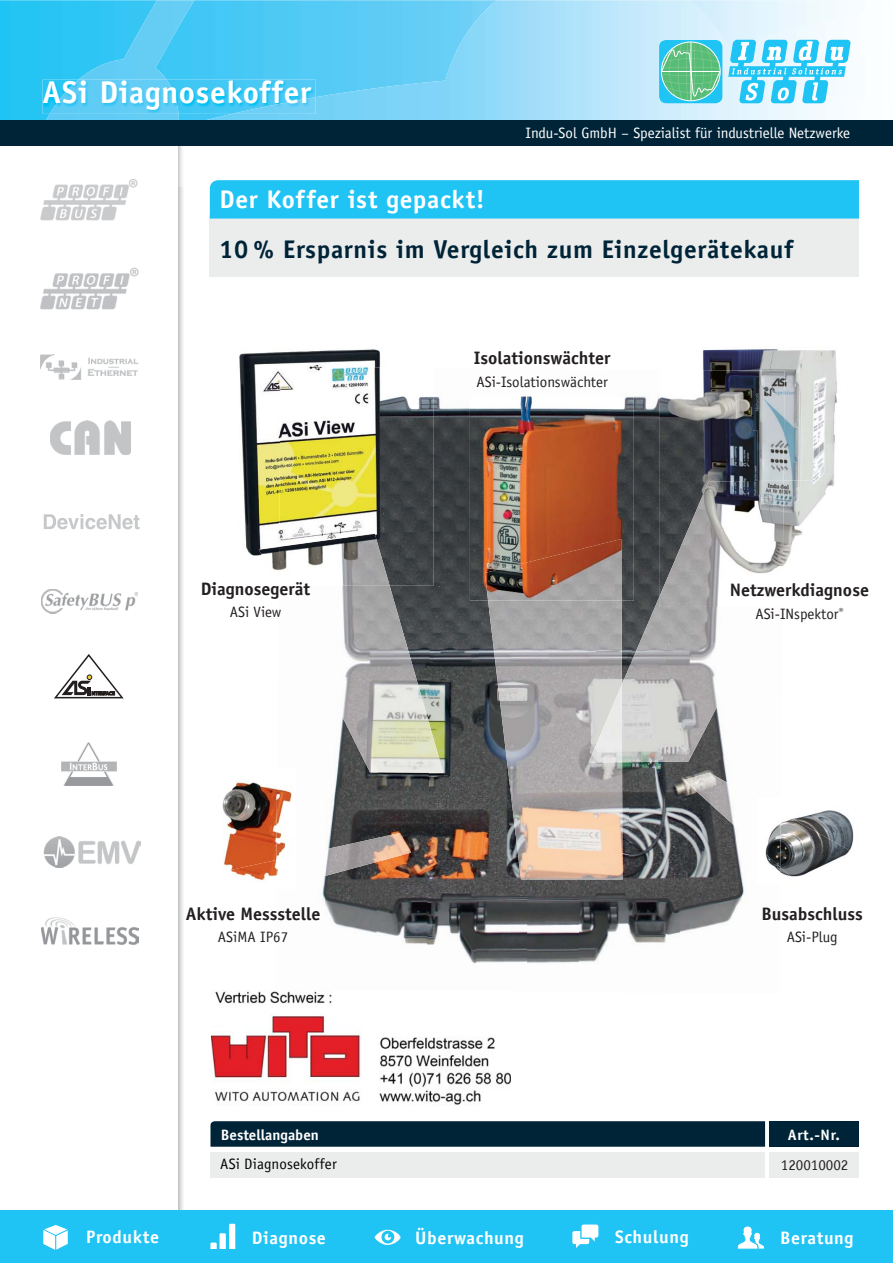
<style>
.page{position:relative;width:893px;height:1263px;background:#fff}
.page>*{position:absolute;margin:0;border:0;box-sizing:border-box;transform-origin:0 0}
.t1{font:700 31.5px "Officina Sans";letter-spacing:.02em;color:#fff}
.t2{font:700 25.5px "Officina Sans";letter-spacing:.025em;color:#002437}
.t3{font:700 25.5px "Officina Sans";letter-spacing:.025em;color:#fff}
.t4{font:700 18px "Officina Sans";color:#231f20}
.t5{font:700 18px "Officina Sans";letter-spacing:.035em;color:#fff}
.t6{font:15px "Officina Sans";color:#231f20}
.t7{font:15px "Officina Sans";color:#fff}
.t8{font:700 15px "Officina Sans";color:#fff}
.t9{font:15px "Officina Sans";letter-spacing:.005em;color:#010202}
</style>
<div class="page">
<img style="left:178px;top:146px;width:4px;height:41px">
<img style="left:178px;top:187px;width:5px;height:1023px">
<div style="left:0;top:0;width:41px;height:120px;background:#24c5f3"></div>
<img style="left:41px;top:0;width:810px;height:120px">
<svg style="left:54px;top:654px;width:70px;height:44px"></svg>
<img style="left:41px;top:589px;width:96px;height:24px">
<img style="left:50px;top:421px;width:80px;height:33px">
<img style="left:41px;top:355px;width:98px;height:25px">
<img style="left:44px;top:837px;width:96px;height:30px">
<img style="left:41px;top:917px;width:97px;height:28px">
<img style="left:61px;top:742px;width:55px;height:44px">
<img style="left:40px;top:180px;width:98px;height:41px">
<div style="left:0;top:120px;width:892px;height:26px;background:#002437"></div>
<svg style="left:659px;top:40px;width:63px;height:63px"></svg>
<svg style="left:728px;top:38px;width:122px;height:65px"></svg>
<svg style="left:660px;top:42px;width:60px;height:59px;background:#5bc4a0"></svg>
<div style="left:661px;top:42px;width:59px;height:59px;border:1px solid #fff;border-radius:50%"></div>
<hr style="left:690px;top:42px;width:1px;height:59px;background:#fff">
<hr style="left:661px;top:71px;width:59px;height:1px;background:#fff">
<div style="left:0;top:1210px;width:892px;height:53px;background:#1fc4f4"></div>
<svg style="left:210px;top:1224px;width:25px;height:25px"></svg>
<svg style="left:374px;top:1230px;width:26px;height:15px"></svg>
<svg style="left:381px;top:1231px;width:13px;height:12px"></svg>
<svg style="left:572px;top:1224px;width:27px;height:24px"></svg>
<svg style="left:737px;top:1226px;width:27px;height:23px"></svg>
<svg style="left:44px;top:1225px;width:24px;height:25px"></svg>
<img style="left:40px;top:267px;width:99px;height:43px">
<svg style="left:44px;top:514px;width:95px;height:15px"></svg>
<div style="left:210px;top:215px;width:649px;height:62px;background:#ebecec"></div>
<img style="left:433px;top:396px;width:226px;height:24px">
<img style="left:430px;top:418px;width:46px;height:546px">
<img style="left:633px;top:420px;width:26px;height:177px">
<img style="left:379px;top:773px;width:51px;height:172px">
<img style="left:476px;top:601px;width:50px;height:362px">
<img style="left:579px;top:762px;width:48px;height:200px">
<img style="left:732px;top:846px;width:12px;height:69px">
<img style="left:681px;top:762px;width:51px;height:170px">
<img style="left:325px;top:773px;width:54px;height:160px">
<img style="left:627px;top:762px;width:54px;height:181px">
<img style="left:526px;top:879px;width:53px;height:84px">
<div style="left:210px;top:180px;width:649px;height:39px;background:#1fc4f4"></div>
<img style="left:42px;top:80px;width:8px;height:34px">
<img style="left:50px;top:80px;width:265px;height:34px">
<svg style="left:210px;top:1121px;width:555px;height:26px;background:#05283b"></svg>
<div style="left:769px;top:1121px;width:90px;height:26px;background:#002437"></div>
<div style="left:210px;top:1152px;width:555px;height:26px;background:#ebecec"></div>
<div style="left:769px;top:1152px;width:90px;height:26px;background:#ebecec"></div>
<img style="left:336px;top:586px;width:107px;height:187px">
<img style="left:488px;top:601px;width:134px;height:278px">
<img style="left:239px;top:349px;width:142px;height:207px">
<img style="left:279px;top:366px;width:154px;height:220px">
<img style="left:259px;top:547px;width:20px;height:24px">
<img style="left:279px;top:534px;width:110px;height:52px">
<img style="left:622px;top:597px;width:103px;height:165px">
<img style="left:588px;top:684px;width:34px;height:79px">
<img style="left:323px;top:833px;width:88px;height:51px">
<img style="left:683px;top:773px;width:54px;height:73px">
<img style="left:702px;top:347px;width:135px;height:133px">
<img style="left:659px;top:370px;width:125px;height:111px">
<img style="left:782px;top:480px;width:52px;height:86px">
<img style="left:659px;top:481px;width:124px;height:126px">
<img style="left:222px;top:781px;width:54px;height:79px">
<img style="left:276px;top:788px;width:16px;height:68px">
<img style="left:223px;top:860px;width:53px;height:21px">
<img style="left:276px;top:856px;width:4px;height:20px">
<img style="left:470px;top:397px;width:163px;height:204px">
<img style="left:485px;top:539px;width:136px;height:62px">
<img style="left:774px;top:810px;width:64px;height:62px">
<img style="left:780px;top:812px;width:74px;height:65px">
<img style="left:765px;top:810px;width:15px;height:57px">
<img style="left:211px;top:990px;width:299px;height:115px">
<h1 class="t1" style="left:43px;top:73px;width:270px">ASi Diagnosekoffer</h1>
<p class="t7" style="left:525px;top:124px;width:326px">Indu-Sol GmbH – Spezialist für industrielle Netzwerke</p>
<h2 class="t3" style="left:220px;top:184px;width:267px">Der Koffer ist gepackt!</h2>
<h2 class="t2" style="left:219px;top:234px;width:575px">10 % Ersparnis im Vergleich zum Einzelgerätekauf</h2>
<p class="t4" style="left:201px;top:577px;width:111px">Diagnosegerät</p>
<p class="t6" style="left:230px;top:603px;width:53px">ASi View</p>
<p class="t4" style="left:186px;top:903px;width:136px">Aktive Messstelle</p>
<p class="t6" style="left:218px;top:929px;width:72px">ASiMA IP67</p>
<p class="t4" style="left:474px;top:347px;width:138px">Isolationswächter</p>
<p class="t6" style="left:476px;top:373px;width:133px">ASi-Isolationswächter</p>
<p class="t4" style="left:730px;top:579px;width:140px">Netzwerkdiagnose</p>
<p class="t6" style="left:755px;top:605px;width:90px">ASi-INspektor<sup>®</sup></p>
<p class="t4" style="left:761px;top:903px;width:103px">Busabschluss</p>
<p class="t6" style="left:786px;top:929px;width:53px">ASi-Plug</p>
<p class="t8" style="left:221px;top:1125px;width:99px">Bestellangaben</p>
<p class="t8" style="left:787px;top:1125px;width:53px">Art.-Nr.</p>
<p class="t9" style="left:220px;top:1155px;width:118px">ASi Diagnosekoffer</p>
<p class="t6" style="left:781px;top:1156px;width:69px">120010002</p>
<p class="t5" style="left:86px;top:1226px;width:75px">Produkte</p>
<p class="t5" style="left:252px;top:1227px;width:76px">Diagnose</p>
<p class="t5" style="left:415px;top:1226px;width:110px">Überwachung</p>
<p class="t5" style="left:615px;top:1226px;width:75px">Schulung</p>
<p class="t5" style="left:780px;top:1226px;width:75px">Beratung</p>
</div>
